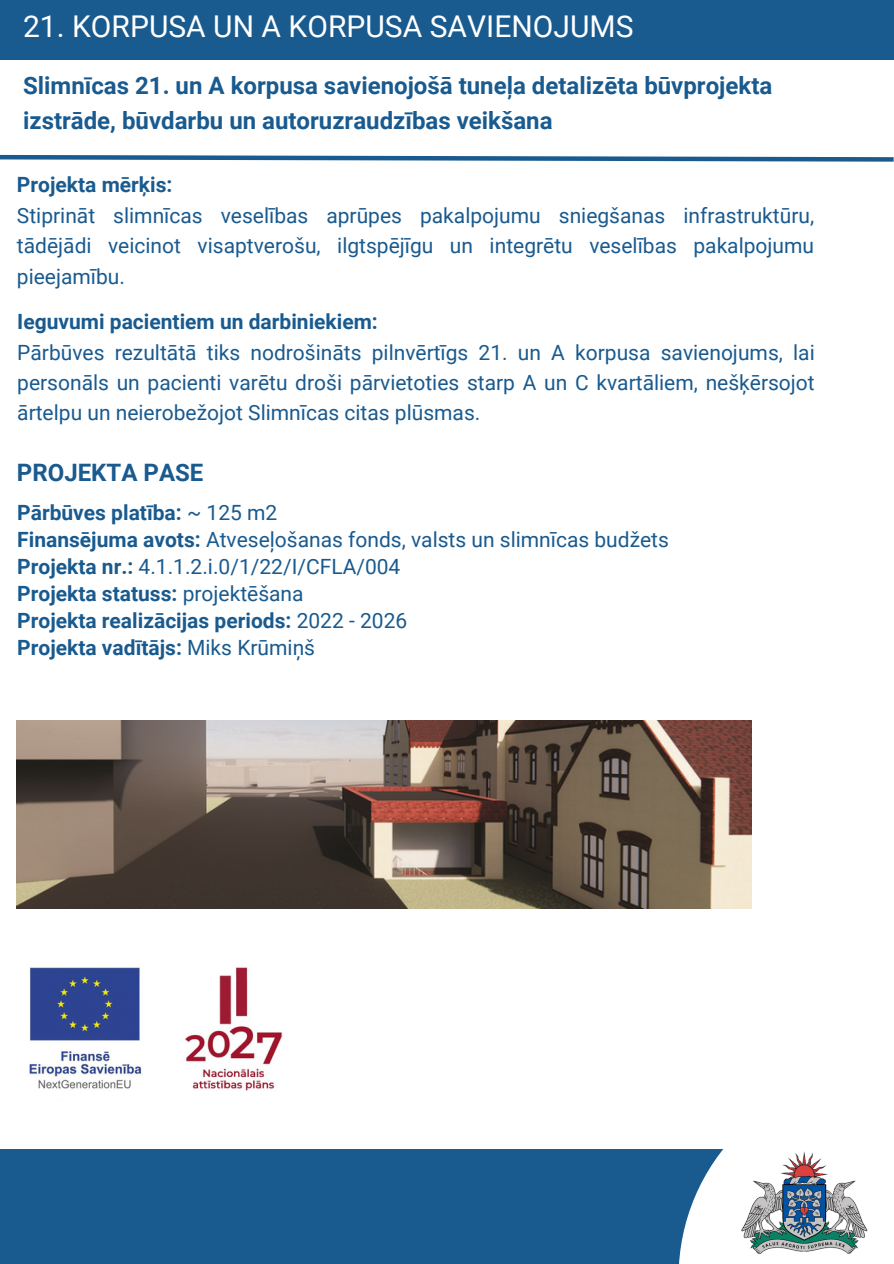
<style>
.page{position:relative;width:894px;height:1264px;background:#fff}
.page>*{position:absolute;margin:0;border:0;box-sizing:border-box;transform-origin:0 0}
.t1{font:30px "Roboto";color:#fff}
.t2{font:700 24px/34.8px "Roboto";color:#195a8f}
.t3{font:21px/30.3px "Roboto";color:#195a8f;text-align:justify}
.t4{font:700 21px "Roboto";color:#195a8f}
.s1{font-weight:400}
.s2{font-weight:700}
</style>
<div class="page">
<div style="left:0;top:1148px;width:826px;height:115px;background:#195a8f"></div>
<div style="left:678px;top:1070px;width:215px;height:193px;background:#fff"></div>
<img style="left:741px;top:1151px;width:127px;height:104px">
<div style="left:0;top:0;width:893px;height:60px;background:#195a8f"></div>
<svg style="left:0;top:154px;width:893px;height:8px"></svg>
<img style="left:17px;top:721px;width:733px;height:187px">
<img style="left:29px;top:967px;width:254px;height:124px">
<p class="t1" style="left:23px;top:9px;width:611px">21. KORPUSA UN A KORPUSA SAVIENOJUMS</p>
<h1 class="t2" style="left:23px;top:68px;width:750px">Slimnīcas 21. un A korpusa savienojošā tuneļa detalizēta būvprojekta izstrāde, būvdarbu un autoruzraudzības veikšana</h1>
<h3 class="t4" style="left:17px;top:173px;width:157px">Projekta mērķis:</h3>
<p class="t3" style="left:17px;top:200px;width:798px">Stiprināt slimnīcas veselības aprūpes pakalpojumu sniegšanas infrastruktūru, tādējādi veicinot visaptverošu, ilgtspējīgu un integrētu veselības pakalpojumu pieejamību.</p>
<p class="t4" style="left:17px;top:310px;width:362px">Ieguvumi pacientiem un darbiniekiem:</p>
<p class="t3" style="left:17px;top:337px;width:798px">Pārbūves rezultātā tiks nodrošināts pilnvērtīgs 21. un A korpusa savienojums, lai personāls un pacienti varētu droši pārvietoties starp A un C kvartāliem, nešķērsojot ārtelpu un neierobežojot Slimnīcas citas plūsmas.</p>
<p class="t2" style="left:17px;top:455px;width:188px">PROJEKTA PASE</p>
<h2 class="t4" style="left:17px;top:501px;width:261px">Pārbūves platība: <span class="s1">~ 125 m2</span></h2>
<p class="t3" style="left:17px;top:525px;width:653px"><span class="s2">Finansējuma avots:</span> Atveseļošanas fonds, valsts un slimnīcas budžets</p>
<p class="t3" style="left:17px;top:552px;width:384px"><span class="s2">Projekta nr.:</span> 4.1.1.2.i.0/1/22/I/CFLA/004</p>
<p class="t4" style="left:17px;top:582px;width:288px">Projekta statuss: <span class="s1">projektēšana</span></p>
<p class="t4" style="left:17px;top:609px;width:391px">Projekta realizācijas periods: <span class="s1">2022 - 2026</span></p>
<p class="t4" style="left:17px;top:636px;width:299px">Projekta vadītājs: <span class="s1">Miks Krūmiņš</span></p>
</div>
